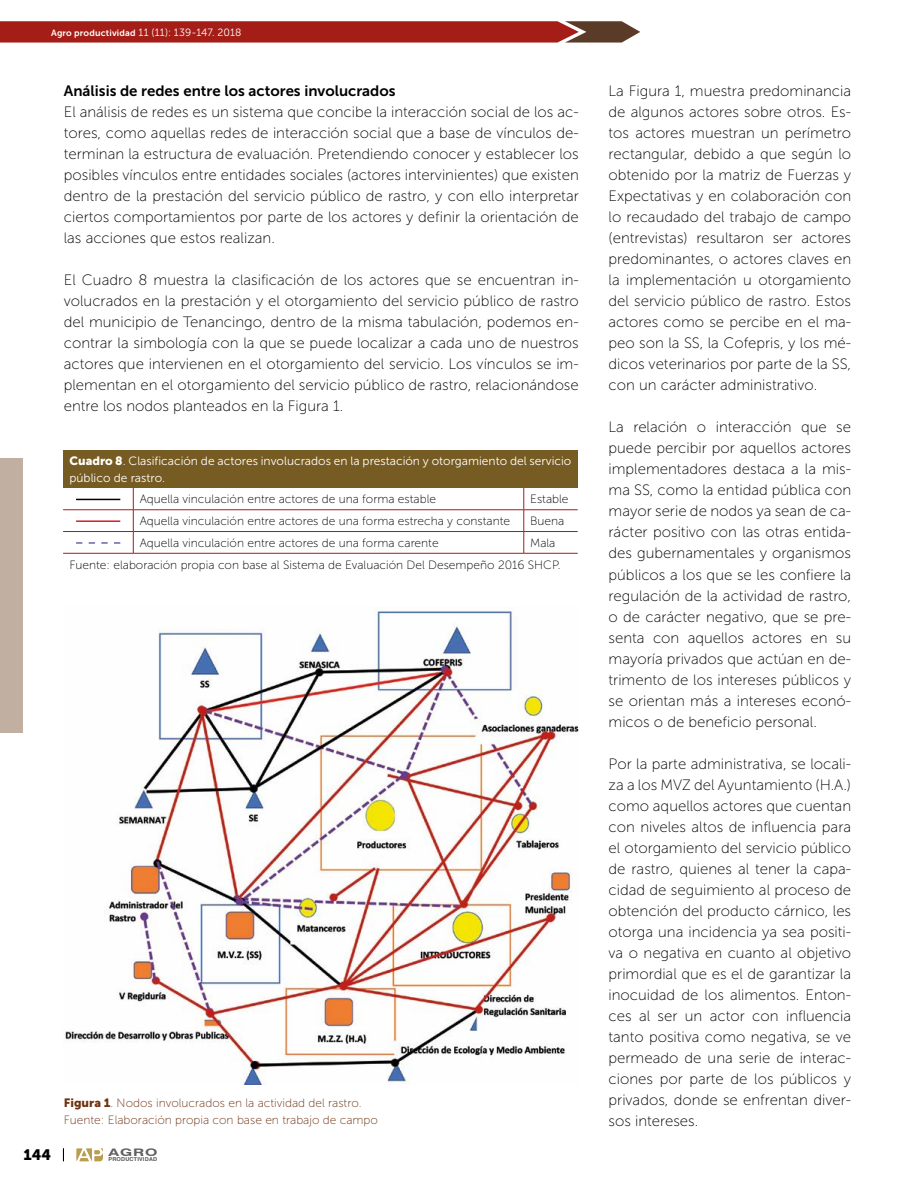
<style>
.page{position:relative;width:915px;height:1191px;background:#fff}
.page>*{position:absolute;margin:0;border:0;box-sizing:border-box;transform-origin:0 0}
.t1{font:15px/21px "Museo Sans 100";color:#000;text-align:justify}
.t2{font:15px "Museo Sans 700";color:#000}
.t3{font:15px "Museo Sans 900";color:#000}
.t4{font:300 13.5px "The Sans 3";color:#fff}
.t5{font:12px/21.8px "Museo Sans 100";color:#000}
.t6{font:12px/16.2px "Museo Sans 300";color:#fff}
.t7{font:12px/16.2px "Museo Sans 100";color:#6e3210}
.t8{font:10.5px "Museo Sans 300";letter-spacing:.005em;color:#fff}
.t9{font:700 10.35px "Swiss 721 BT";color:#000;scale:1.52 1}
.t10{font:700 5.4px "Swiss 721 BT";letter-spacing:.03em;color:#000}
.s1{font-family:"Museo Sans 700";font-size:9px}
.s2{font-family:"Museo Sans 900"}
</style>
<div class="page">
<svg style="left:77px;top:1148px;width:26px;height:13px"></svg>
<svg style="left:63px;top:1148px;width:1px;height:13px"></svg>
<div style="left:0;top:458px;width:22px;height:275px;background:#c1b0a2"></div>
<svg style="left:0;top:21px;width:640px;height:22px;background:#a32c25"></svg>
<div style="left:63px;top:450px;width:514px;height:38px;background:#765b22"></div>
<hr style="left:63px;top:509px;width:70px;height:1px;background:#a51d17">
<hr style="left:133px;top:509px;width:390px;height:1px;background:#a51d17">
<hr style="left:523px;top:509px;width:54px;height:1px;background:#a51d17">
<hr style="left:63px;top:531px;width:70px;height:1px;background:#a51d17">
<hr style="left:133px;top:531px;width:390px;height:1px;background:#a51d17">
<svg style="left:133px;top:488px;width:1px;height:65px"></svg>
<hr style="left:523px;top:531px;width:54px;height:1px;background:#a51d17">
<svg style="left:523px;top:488px;width:1px;height:65px"></svg>
<hr style="left:63px;top:553px;width:70px;height:1px;background:#a51d17">
<hr style="left:133px;top:553px;width:390px;height:1px;background:#a51d17">
<hr style="left:523px;top:553px;width:54px;height:1px;background:#a51d17">
<hr style="left:76px;top:499px;width:44px;height:1px;background:#000">
<hr style="left:76px;top:520px;width:44px;height:2px;background:#d1222a">
<svg style="left:76px;top:542px;width:44px;height:2px"></svg>
<img style="left:65px;top:607px;width:513px;height:477px">
<p class="t4" style="left:51px;top:21px;width:274px">Biofertilizantes y producción de caña de azúcar</p>
<p class="t8" style="left:51px;top:27px;width:192px"><span class="s1">Agro productividad</span> 11 (11): 139-147. 2018</p>
<p class="t2" style="left:64px;top:83px;width:333px">Análisis de redes entre los actores involucrados</p>
<p class="t1" style="left:64px;top:102px;width:516px">El análisis de redes es un sistema que concibe la interacción social de los ac&shy;tores, como aquellas redes de interacción social que a base de vínculos de&shy;terminan la estructura de evaluación. Pretendiendo conocer y establecer los posibles vínculos entre entidades sociales (actores intervinientes) que existen dentro de la prestación del servicio público de rastro, y con ello interpretar ciertos comportamientos por parte de los actores y definir la orientación de las acciones que estos realizan.</p>
<p class="t1" style="left:64px;top:270px;width:516px">El Cuadro 8 muestra la clasificación de los actores que se encuentran in&shy;volucrados en la prestación y el otorgamiento del servicio público de rastro del municipio de Tenancingo, dentro de la misma tabulación, podemos en&shy;contrar la simbología con la que se puede localizar a cada uno de nuestros actores que intervienen en el otorgamiento del servicio. Los vínculos se im&shy;plementan en el otorgamiento del servicio público de rastro, relacionándose entre los nodos planteados en la Figura 1.</p>
<p class="t6" style="left:69px;top:453px;width:503px"><span class="s2">Cuadro 8</span>. Clasificación de actores involucrados en la prestación y otorgamiento del servicio público de rastro.</p>
<p class="t5" style="left:140px;top:488px;width:298px">Aquella vinculación entre actores de una forma estable</p>
<p class="t5" style="left:530px;top:488px;width:40px">Estable</p>
<p class="t5" style="left:140px;top:510px;width:372px">Aquella vinculación entre actores de una forma estrecha y constante</p>
<p class="t5" style="left:530px;top:510px;width:36px">Buena</p>
<p class="t5" style="left:140px;top:532px;width:300px">Aquella vinculación entre actores de una forma carente</p>
<p class="t5" style="left:69px;top:532px;width:492px;text-indent:460px">Mala<br>Fuente: elaboración propia con base al Sistema de Evaluación Del Desempeño 2016 SHCP.</p>
<p class="t7" style="left:64px;top:1095px;width:315px"><span class="s2">Figura 1</span>. Nodos involucrados en la actividad del rastro.<br>Fuente: Elaboración propia con base en trabajo de campo</p>
<p class="t3" style="left:23px;top:1146px;width:29px">144</p>
<p class="t9" style="left:108px;top:1145px;width:34px">AGRO</p>
<p class="t10" style="left:108px;top:1155px;width:50px">PRODUCTIVIDAD</p>
<p class="t1" style="left:608px;top:81px;width:244px">La Figura 1, muestra predominancia de algunos actores sobre otros. Es&shy;tos actores muestran un perímetro rectangular, debido a que según lo obtenido por la matriz de Fuerzas y Expectativas y en colaboración con lo recaudado del trabajo de campo (entrevistas) resultaron ser actores predominantes, o actores claves en la implementación u otorgamiento del servicio público de rastro. Estos actores como se percibe en el ma&shy;peo son la SS, la Cofepris, y los mé&shy;dicos veterinarios por parte de la SS, con un carácter administrativo.</p>
<p class="t1" style="left:608px;top:417px;width:244px">La relación o interacción que se puede percibir por aquellos actores implementadores destaca a la mis&shy;ma SS, como la entidad pública con mayor serie de nodos ya sean de ca&shy;rácter positivo con las otras entida&shy;des gubernamentales y organismos públicos a los que se les confiere la regulación de la actividad de rastro, o de carácter negativo, que se pre&shy;senta con aquellos actores en su mayoría privados que actúan en de&shy;trimento de los intereses públicos y se orientan más a intereses econó&shy;micos o de beneficio personal.</p>
<p class="t1" style="left:608px;top:753px;width:244px">Por la parte administrativa, se locali&shy;za a los MVZ del Ayuntamiento (H.A.) como aquellos actores que cuentan con niveles altos de influencia para el otorgamiento del servicio público de rastro, quienes al tener la capa&shy;cidad de seguimiento al proceso de obtención del producto cárnico, les otorga una incidencia ya sea positi&shy;va o negativa en cuanto al objetivo primordial que es el de garantizar la inocuidad de los alimentos. Enton&shy;ces al ser un actor con influencia tanto positiva como negativa, se ve permeado de una serie de interac&shy;ciones por parte de los públicos y privados, donde se enfrentan diver&shy;sos intereses.</p>
</div>
